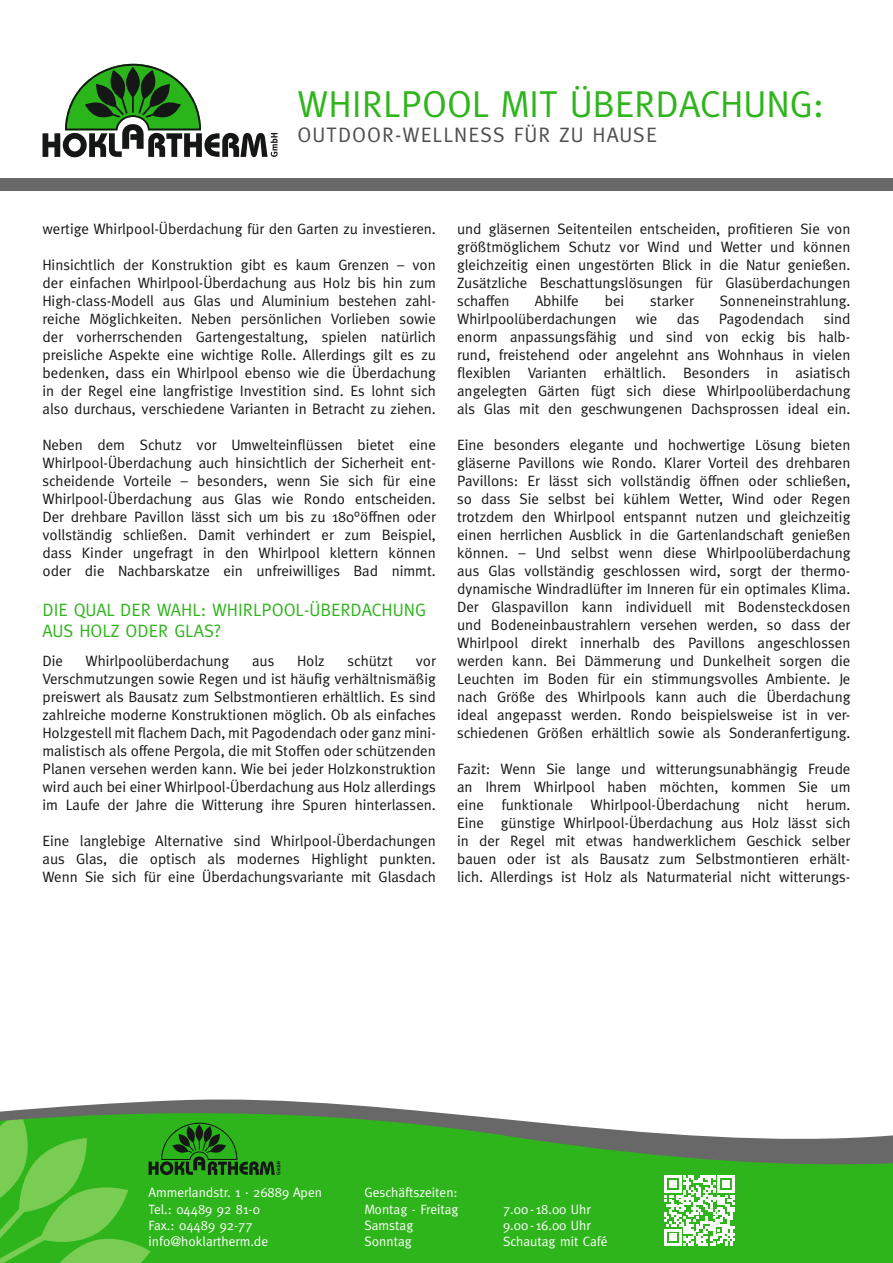
<style>
.page{position:relative;width:893px;height:1263px;background:#fff}
.page>*{position:absolute;margin:0;border:0;box-sizing:border-box;transform-origin:0 0}
.t1{font:37.5px "Meta Plus";color:#2eb51b}
.t2{font:21px "Meta Plus";letter-spacing:.05em;color:#4e4e4d}
.t3{font:18px/21.6px "Meta Plus";color:#2eb51b}
.t4{font:15px/18px "Meta Plus";color:#151616;text-align:justify}
.t5{font:13.5px/16.2px "Meta Plus";color:#fff}
</style>
<div class="page">
<div style="left:0;top:179px;width:893px;height:12px;background:#686868"></div>
<div style="left:280px;top:1167px;width:613px;height:96px;background:#2eb51b"></div>
<svg style="left:0;top:1099px;width:893px;height:68px"></svg>
<svg style="left:664px;top:1175px;width:71px;height:71px"></svg>
<svg style="left:43px;top:64px;width:235px;height:93px"></svg>
<svg style="left:0;top:1115px;width:280px;height:148px;background:#3fb228"></svg>
<h1 class="t1" style="left:298px;top:82px;width:528px">WHIRLPOOL MIT ÜBERDACHUNG:</h1>
<h2 class="t2" style="left:298px;top:123px;width:361px">OUTDOOR-WELLNESS FÜR ZU HAUSE</h2>
<p class="t4" style="left:43px;top:220px;width:395px">wertige Whirlpool-Überdachung für den Garten zu investieren.</p>
<p class="t4" style="left:43px;top:256px;width:395px">Hinsichtlich der Konstruktion gibt es kaum Grenzen – von der einfachen Whirlpool-Überdachung aus Holz bis hin zum High-class-Modell aus Glas und Aluminium bestehen zahl&shy;reiche Möglichkeiten. Neben persönlichen Vorlieben sowie der vorherrschenden Gartengestaltung, spielen natürlich preisliche Aspekte eine wichtige Rolle. Allerdings gilt es zu bedenken, dass ein Whirlpool ebenso wie die Überdachung in der Regel eine langfristige Investition sind. Es lohnt sich also durchaus, verschiedene Varianten in Betracht zu ziehen.</p>
<p class="t4" style="left:43px;top:436px;width:395px">Neben dem Schutz vor Umwelteinflüssen bietet eine Whirlpool-Überdachung auch hinsichtlich der Sicherheit ent&shy;scheidende Vorteile – besonders, wenn Sie sich für eine Whirlpool-Überdachung aus Glas wie Rondo entscheiden.<br>Der drehbare Pavillon lässt sich um bis zu 180°öffnen oder vollständig schließen. Damit verhindert er zum Beispiel, dass Kinder ungefragt in den Whirlpool klettern können oder die Nachbarskatze ein unfreiwilliges Bad nimmt.</p>
<p class="t3" style="left:43px;top:598px;width:385px">DIE QUAL DER WAHL: WHIRLPOOL-ÜBERDACHUNG<br>AUS HOLZ ODER GLAS?</p>
<p class="t4" style="left:43px;top:652px;width:22px">Die</p>
<p class="t4" style="left:86px;top:652px;width:145px">Whirlpoolüberdachung</p>
<p class="t4" style="left:252px;top:652px;width:24px">aus</p>
<p class="t4" style="left:297px;top:652px;width:29px">Holz</p>
<p class="t4" style="left:348px;top:652px;width:47px">schützt</p>
<p class="t4" style="left:43px;top:652px;width:395px;text-indent:373px">vor Verschmutzungen sowie Regen und ist häufig verhältnismäßig preiswert als Bausatz zum Selbstmontieren erhältlich. Es sind zahlreiche moderne Konstruktionen möglich. Ob als einfaches Holzgestell mit flachem Dach, mit Pagodendach oder ganz mini&shy;malistisch als offene Pergola, die mit Stoffen oder schützenden Planen versehen werden kann. Wie bei jeder Holzkonstruktion wird auch bei einer Whirlpool-Überdachung aus Holz allerdings im Laufe der Jahre die Witterung ihre Spuren hinterlassen.</p>
<p class="t4" style="left:43px;top:832px;width:395px">Eine langlebige Alternative sind Whirlpool-Überdachungen aus Glas, die optisch als modernes Highlight punkten.<br>Wenn Sie sich für eine Überdachungsvariante mit Glasdach</p>
<p class="t4" style="left:457px;top:220px;width:395px">und gläsernen Seitenteilen entscheiden, profitieren Sie von größtmöglichem Schutz vor Wind und Wetter und können gleichzeitig einen ungestörten Blick in die Natur genießen.<br>Zusätzliche Beschattungslösungen für Glasüberdachungen schaffen</p>
<p class="t4" style="left:535px;top:292px;width:45px">Abhilfe</p>
<p class="t4" style="left:605px;top:292px;width:21px">bei</p>
<p class="t4" style="left:650px;top:292px;width:45px">starker</p>
<p class="t4" style="left:720px;top:292px;width:132px">Sonneneinstrahlung.</p>
<p class="t4" style="left:457px;top:310px;width:161px">Whirlpoolüberdachungen</p>
<p class="t4" style="left:636px;top:310px;width:23px">wie</p>
<p class="t4" style="left:677px;top:310px;width:24px">das</p>
<p class="t4" style="left:719px;top:310px;width:87px">Pagodendach</p>
<p class="t4" style="left:457px;top:310px;width:395px;text-indent:367px">sind enorm anpassungsfähig und sind von eckig bis halb&shy;rund, freistehend oder angelehnt ans Wohnhaus in vielen flexiblen Varianten erhältlich. Besonders in asiatisch angelegten Gärten fügt sich diese Whirlpoolüberdachung als Glas mit den geschwungenen Dachsprossen ideal ein.</p>
<p class="t4" style="left:457px;top:436px;width:395px">Eine besonders elegante und hochwertige Lösung bieten gläserne Pavillons wie Rondo. Klarer Vorteil des drehbaren Pavillons: Er lässt sich vollständig öffnen oder schließen, so dass Sie selbst bei kühlem Wetter, Wind oder Regen trotzdem den Whirlpool entspannt nutzen und gleichzeitig einen herrlichen Ausblick in die Gartenlandschaft genießen können. – Und selbst wenn diese Whirlpoolüberdachung aus Glas vollständig geschlossen wird, sorgt der thermo&shy;dynamische Windradlüfter im Inneren für ein optimales Klima.<br>Der Glaspavillon kann individuell mit Bodensteckdosen und Bodeneinbaustrahlern versehen werden, so dass der Whirlpool direkt innerhalb des Pavillons angeschlossen werden kann. Bei Dämmerung und Dunkelheit sorgen die Leuchten im Boden für ein stimmungsvolles Ambiente. Je nach Größe des Whirlpools kann auch die Überdachung ideal angepasst werden. Rondo beispielsweise ist in ver&shy;schiedenen Größen erhältlich sowie als Sonderanfertigung.</p>
<p class="t4" style="left:457px;top:760px;width:395px">Fazit: Wenn Sie lange und witterungsunabhängig Freude an Ihrem Whirlpool haben möchten, kommen Sie um eine funktionale Whirlpool-Überdachung nicht herum.<br>Eine günstige Whirlpool-Überdachung aus Holz lässt sich in der Regel mit etwas handwerklichem Geschick selber bauen oder ist als Bausatz zum Selbstmontieren erhält&shy;lich. Allerdings ist Holz als Naturmaterial nicht witterungs-</p>
<p class="t5" style="left:149px;top:1184px;width:175px">Ammerlandstr. 1 · 26889 Apen<br>Tel.: 04489 92 81-0<br>Fax.: 04489 92-77 info@hoklartherm.de</p>
<p class="t5" style="left:365px;top:1184px;width:96px">Geschäftszeiten:<br>Montag - Freitag</p>
<p class="t5" style="left:503px;top:1200px;width:89px">7.00 - 18.00 Uhr</p>
<p class="t5" style="left:365px;top:1217px;width:50px">Samstag</p>
<p class="t5" style="left:503px;top:1217px;width:89px">9.00 - 16.00 Uhr</p>
<p class="t5" style="left:365px;top:1233px;width:49px">Sonntag</p>
<p class="t5" style="left:503px;top:1233px;width:106px">Schautag mit Café</p>
</div>
